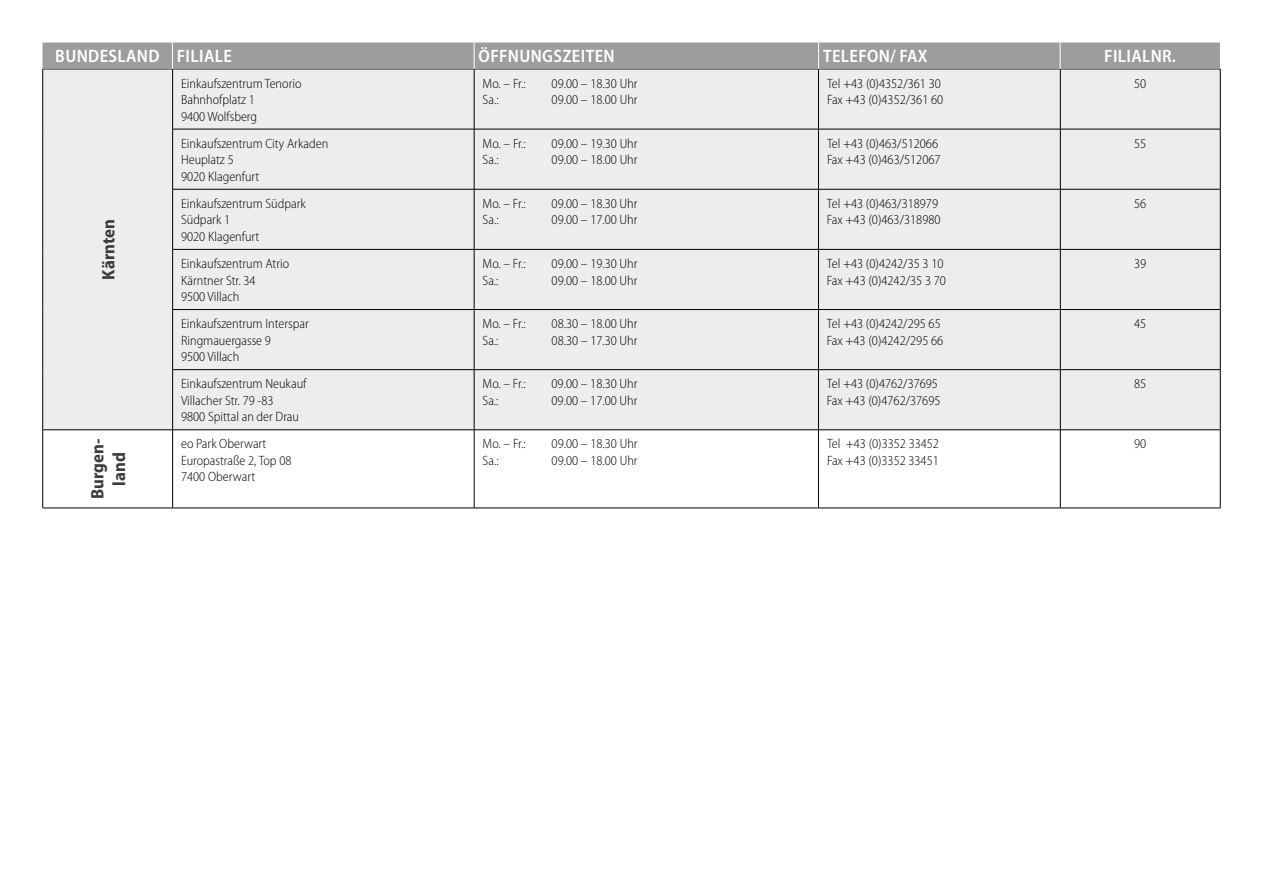
<style>
.page{position:relative;width:1263px;height:893px;background:#fff}
.page>*{position:absolute;margin:0;border:0;box-sizing:border-box;transform-origin:0 0}
.t1{font:600 semi-condensed 18px "Myriad Pro";letter-spacing:.02em;color:#fff}
.t2{font:700 semi-condensed 18px/21.6px "Myriad Pro";color:#3c3c3b;text-align:center}
.t3{font:300 semi-condensed 13.5px/16.5px "Myriad Pro";color:#000}
</style>
<div class="page">
<div style="left:43px;top:70px;width:1177px;height:360px;background:#ededed"></div>
<hr style="left:173px;top:69px;width:301px;height:1px;background:#000">
<hr style="left:474px;top:69px;width:344px;height:1px;background:#000">
<hr style="left:172px;top:129px;width:302px;height:1px;background:#000">
<hr style="left:474px;top:129px;width:344px;height:1px;background:#000">
<hr style="left:172px;top:189px;width:302px;height:1px;background:#000">
<hr style="left:474px;top:189px;width:344px;height:1px;background:#000">
<hr style="left:172px;top:249px;width:302px;height:1px;background:#000">
<hr style="left:474px;top:249px;width:344px;height:1px;background:#000">
<hr style="left:172px;top:309px;width:302px;height:1px;background:#000">
<hr style="left:474px;top:309px;width:344px;height:1px;background:#000">
<hr style="left:172px;top:369px;width:302px;height:1px;background:#000">
<hr style="left:474px;top:369px;width:344px;height:1px;background:#000">
<hr style="left:43px;top:69px;width:130px;height:1px;background:#000">
<hr style="left:42px;top:69px;width:1px;height:60px;background:#000">
<hr style="left:42px;top:129px;width:1px;height:60px;background:#000">
<hr style="left:42px;top:189px;width:1px;height:60px;background:#000">
<hr style="left:42px;top:249px;width:1px;height:60px;background:#000">
<hr style="left:42px;top:309px;width:1px;height:61px;background:#000">
<hr style="left:42px;top:370px;width:1px;height:60px;background:#000">
<hr style="left:172px;top:69px;width:1px;height:60px;background:#000">
<hr style="left:474px;top:69px;width:1px;height:60px;background:#000">
<hr style="left:818px;top:69px;width:242px;height:1px;background:#000">
<hr style="left:818px;top:69px;width:1px;height:60px;background:#000">
<hr style="left:1060px;top:69px;width:160px;height:1px;background:#000">
<hr style="left:1060px;top:69px;width:1px;height:60px;background:#000">
<hr style="left:1220px;top:69px;width:1px;height:60px;background:#000">
<hr style="left:172px;top:129px;width:1px;height:60px;background:#000">
<hr style="left:474px;top:129px;width:1px;height:60px;background:#000">
<hr style="left:818px;top:129px;width:242px;height:1px;background:#000">
<hr style="left:818px;top:129px;width:1px;height:60px;background:#000">
<hr style="left:1060px;top:129px;width:160px;height:1px;background:#000">
<hr style="left:1060px;top:129px;width:1px;height:60px;background:#000">
<hr style="left:1220px;top:129px;width:1px;height:60px;background:#000">
<hr style="left:172px;top:189px;width:1px;height:60px;background:#000">
<hr style="left:474px;top:189px;width:1px;height:60px;background:#000">
<hr style="left:818px;top:189px;width:242px;height:1px;background:#000">
<hr style="left:818px;top:189px;width:1px;height:60px;background:#000">
<hr style="left:1060px;top:189px;width:160px;height:1px;background:#000">
<hr style="left:1060px;top:189px;width:1px;height:60px;background:#000">
<hr style="left:1220px;top:189px;width:1px;height:60px;background:#000">
<hr style="left:172px;top:250px;width:1px;height:59px;background:#000">
<hr style="left:474px;top:250px;width:1px;height:59px;background:#000">
<hr style="left:818px;top:249px;width:242px;height:1px;background:#000">
<hr style="left:818px;top:250px;width:1px;height:59px;background:#000">
<hr style="left:1060px;top:249px;width:160px;height:1px;background:#000">
<hr style="left:1060px;top:250px;width:1px;height:59px;background:#000">
<hr style="left:1220px;top:250px;width:1px;height:59px;background:#000">
<hr style="left:172px;top:310px;width:1px;height:59px;background:#000">
<hr style="left:474px;top:310px;width:1px;height:59px;background:#000">
<hr style="left:818px;top:309px;width:242px;height:1px;background:#000">
<hr style="left:818px;top:310px;width:1px;height:59px;background:#000">
<hr style="left:1060px;top:309px;width:160px;height:1px;background:#000">
<hr style="left:1060px;top:310px;width:1px;height:59px;background:#000">
<hr style="left:1220px;top:310px;width:1px;height:59px;background:#000">
<hr style="left:172px;top:370px;width:1px;height:60px;background:#000">
<hr style="left:474px;top:370px;width:1px;height:60px;background:#000">
<hr style="left:818px;top:369px;width:242px;height:1px;background:#000">
<hr style="left:818px;top:370px;width:1px;height:60px;background:#000">
<hr style="left:1060px;top:369px;width:160px;height:1px;background:#000">
<hr style="left:1060px;top:370px;width:1px;height:60px;background:#000">
<hr style="left:1220px;top:370px;width:1px;height:60px;background:#000">
<hr style="left:173px;top:430px;width:301px;height:1px;background:#000">
<hr style="left:474px;top:430px;width:344px;height:1px;background:#000">
<hr style="left:474px;top:430px;width:1px;height:78px;background:#000">
<hr style="left:818px;top:430px;width:242px;height:1px;background:#000">
<hr style="left:818px;top:430px;width:1px;height:78px;background:#000">
<hr style="left:1060px;top:430px;width:160px;height:1px;background:#000">
<hr style="left:1060px;top:430px;width:1px;height:78px;background:#000">
<hr style="left:1220px;top:430px;width:1px;height:78px;background:#000">
<hr style="left:173px;top:508px;width:301px;height:1px;background:#000">
<hr style="left:474px;top:508px;width:344px;height:1px;background:#000">
<hr style="left:818px;top:508px;width:242px;height:1px;background:#000">
<hr style="left:1060px;top:508px;width:160px;height:1px;background:#000">
<hr style="left:43px;top:430px;width:130px;height:1px;background:#000">
<hr style="left:42px;top:430px;width:1px;height:78px;background:#000">
<hr style="left:172px;top:430px;width:1px;height:78px;background:#000">
<hr style="left:43px;top:508px;width:130px;height:1px;background:#000">
<div style="left:43px;top:43px;width:1177px;height:26px;background:#9d9d9c"></div>
<h1 class="t1" style="left:55px;top:46px;width:178px">BUNDESLAND FILIALE</h1>
<h1 class="t1" style="left:479px;top:46px;width:138px">ÖFFNUNGSZEITEN</h1>
<h1 class="t1" style="left:823px;top:46px;width:106px">TELEFON/ FAX</h1>
<h1 class="t1" style="left:1104px;top:46px;width:73px">FILIALNR.</h1>
<p class="t3" style="left:181px;top:75px;width:122px">Einkaufszentrum Tenorio<br>Bahnhofplatz 1<br>9400 Wolfsberg</p>
<p class="t3" style="left:483px;top:75px;width:45px">Mo. – Fr.:</p>
<p class="t3" style="left:552px;top:75px;width:87px">09.00 – 18.30 Uhr</p>
<p class="t3" style="left:483px;top:92px;width:18px">Sa.:</p>
<p class="t3" style="left:552px;top:92px;width:87px">09.00 – 18.00 Uhr</p>
<h1 class="t2" style="left:98px;top:280px;width:62px;rotate:-90deg">Kärnten</h1>
<p class="t3" style="left:181px;top:135px;width:149px">Einkaufszentrum City Arkaden<br>Heuplatz 5<br>9020 Klagenfurt</p>
<p class="t3" style="left:483px;top:135px;width:45px">Mo. – Fr.:</p>
<p class="t3" style="left:552px;top:135px;width:87px">09.00 – 19.30 Uhr</p>
<p class="t3" style="left:483px;top:152px;width:18px">Sa.:</p>
<p class="t3" style="left:552px;top:152px;width:87px">09.00 – 18.00 Uhr</p>
<p class="t3" style="left:181px;top:195px;width:126px">Einkaufszentrum Südpark<br>Südpark 1<br>9020 Klagenfurt</p>
<p class="t3" style="left:483px;top:195px;width:45px">Mo. – Fr.:</p>
<p class="t3" style="left:552px;top:195px;width:87px">09.00 – 18.30 Uhr</p>
<p class="t3" style="left:483px;top:212px;width:18px">Sa.:</p>
<p class="t3" style="left:552px;top:212px;width:87px">09.00 – 17.00 Uhr</p>
<p class="t3" style="left:181px;top:256px;width:110px">Einkaufszentrum Atrio<br>Kärntner Str. 34<br>9500 Villach</p>
<p class="t3" style="left:483px;top:256px;width:45px">Mo. – Fr.:</p>
<p class="t3" style="left:552px;top:256px;width:87px">09.00 – 19.30 Uhr</p>
<p class="t3" style="left:483px;top:272px;width:18px">Sa.:</p>
<p class="t3" style="left:552px;top:272px;width:87px">09.00 – 18.00 Uhr</p>
<p class="t3" style="left:181px;top:316px;width:129px">Einkaufszentrum Interspar<br>Ringmauergasse 9<br>9500 Villach</p>
<p class="t3" style="left:483px;top:316px;width:45px">Mo. – Fr.:</p>
<p class="t3" style="left:552px;top:316px;width:87px">08.30 – 18.00 Uhr</p>
<p class="t3" style="left:483px;top:332px;width:18px">Sa.:</p>
<p class="t3" style="left:552px;top:332px;width:87px">08.30 – 17.30 Uhr</p>
<p class="t3" style="left:181px;top:376px;width:127px">Einkaufszentrum Neukauf<br>Villacher Str. 79 -83<br>9800 Spittal an der Drau</p>
<p class="t3" style="left:483px;top:376px;width:45px">Mo. – Fr.:</p>
<p class="t3" style="left:552px;top:376px;width:87px">09.00 – 18.30 Uhr</p>
<p class="t3" style="left:483px;top:392px;width:18px">Sa.:</p>
<p class="t3" style="left:552px;top:392px;width:87px">09.00 – 17.00 Uhr</p>
<h1 class="t2" style="left:87px;top:499px;width:62px;rotate:-90deg">Burgen&shy;land</h1>
<p class="t3" style="left:181px;top:436px;width:112px">eo Park Oberwart<br>Europastraße 2, Top 08<br>7400 Oberwart</p>
<p class="t3" style="left:483px;top:436px;width:45px">Mo. – Fr.:</p>
<p class="t3" style="left:552px;top:436px;width:87px">09.00 – 18.30 Uhr</p>
<p class="t3" style="left:483px;top:452px;width:18px">Sa.:</p>
<p class="t3" style="left:552px;top:452px;width:87px">09.00 – 18.00 Uhr</p>
<p class="t3" style="left:827px;top:75px;width:118px">Tel +43 (0)4352/361 30<br>Fax +43 (0)4352/361 60</p>
<p class="t3" style="left:1134px;top:75px;width:14px">50</p>
<p class="t3" style="left:827px;top:135px;width:115px">Tel +43 (0)463/512066<br>Fax +43 (0)463/512067</p>
<p class="t3" style="left:1134px;top:135px;width:14px">55</p>
<p class="t3" style="left:827px;top:195px;width:115px">Tel +43 (0)463/318979<br>Fax +43 (0)463/318980</p>
<p class="t3" style="left:1134px;top:195px;width:14px">56</p>
<p class="t3" style="left:827px;top:256px;width:120px">Tel +43 (0)4242/35 3 10<br>Fax +43 (0)4242/35 3 70</p>
<p class="t3" style="left:1134px;top:256px;width:14px">39</p>
<p class="t3" style="left:827px;top:316px;width:118px">Tel +43 (0)4242/295 65<br>Fax +43 (0)4242/295 66</p>
<p class="t3" style="left:1134px;top:316px;width:14px">45</p>
<p class="t3" style="left:827px;top:376px;width:115px">Tel +43 (0)4762/37695<br>Fax +43 (0)4762/37695</p>
<p class="t3" style="left:1134px;top:376px;width:14px">85</p>
<p class="t3" style="left:827px;top:436px;width:114px">Tel +43 (0)3352 33452<br>Fax +43 (0)3352 33451</p>
<p class="t3" style="left:1134px;top:436px;width:14px">90</p>
</div>
